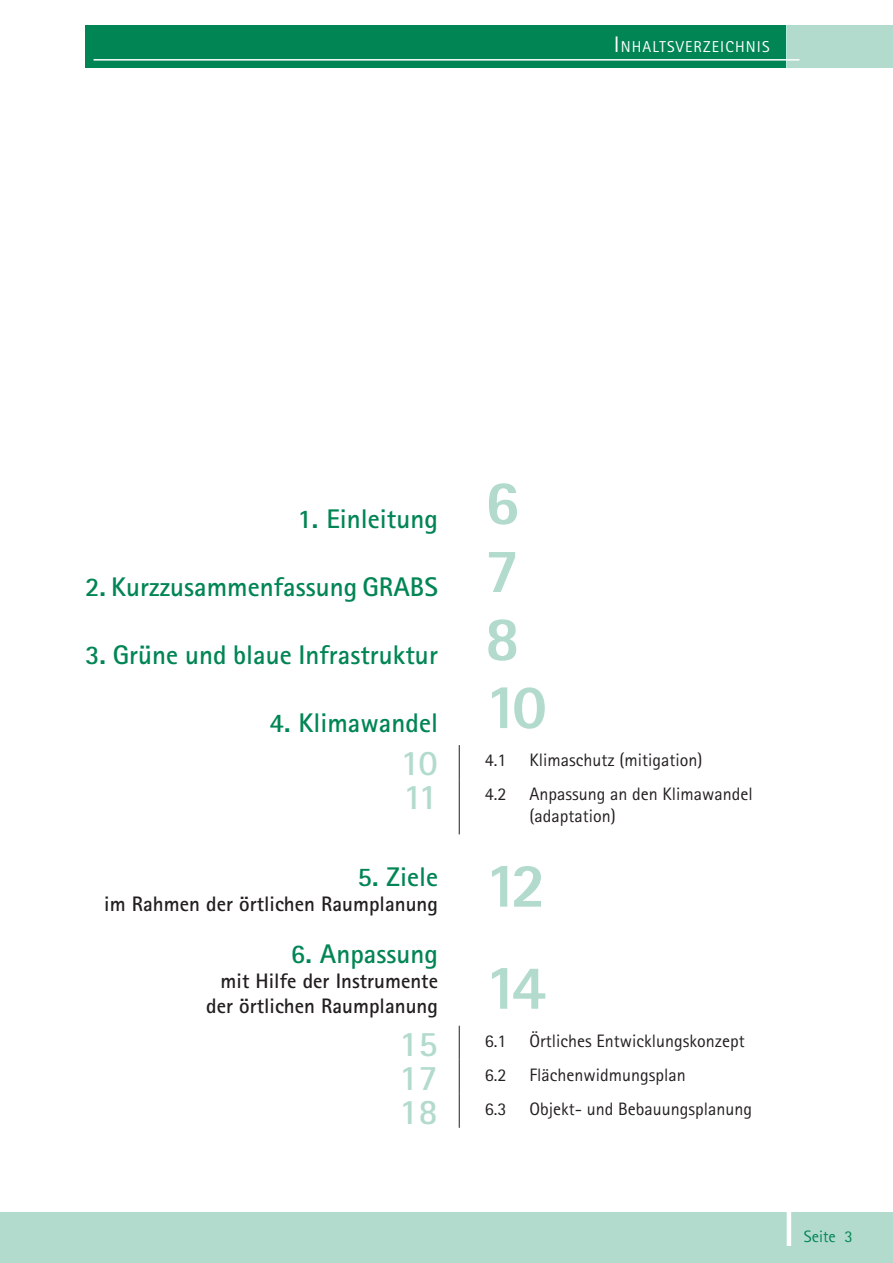
<style>
.page{position:relative;width:893px;height:1263px;background:#fff}
.page>*{position:absolute;margin:0;border:0;box-sizing:border-box;transform-origin:0 0}
.t1{font:800 63px "Rotis Sans Serif Std";color:#b2dbcd}
.t2{font:700 36px "Rotis Sans Serif Std";color:#b2dbcd}
.t3{font:700 27px "Rotis Sans Serif Std";color:#028554}
.t4{font:700 21px/25.2px "Rotis Sans Serif Std";color:#231f20;text-align:right}
.t5{font:18px/21.6px "Rotis Sans Serif Std";color:#231f20}
.t6{font:16.5px "Rotis Sans Serif Std";color:#028554}
.t7{font:15.75px "Rotis Sans Serif Std";letter-spacing:.07em;color:#fff}
.s1{font-size:22.5px}
</style>
<div class="page">
<div style="left:85px;top:26px;width:702px;height:42px;background:#028554"></div>
<div style="left:787px;top:26px;width:106px;height:42px;background:#b2dbcd"></div>
<hr style="left:94px;top:59px;width:705px;height:2px;background:#fff">
<div style="left:0;top:1212px;width:893px;height:51px;background:#b2dbcd"></div>
<hr style="left:787px;top:1208px;width:4px;height:38px;background:#fff">
<hr style="left:459px;top:745px;width:1px;height:34px;background:#231f20">
<hr style="left:459px;top:779px;width:1px;height:55px;background:#231f20">
<hr style="left:459px;top:1026px;width:1px;height:34px;background:#231f20">
<hr style="left:459px;top:1060px;width:1px;height:34px;background:#231f20">
<hr style="left:459px;top:1094px;width:1px;height:34px;background:#231f20">
<p class="t7" style="left:614px;top:38px;width:157px"><span class="s1">I</span>NHALTSVERZEI CHNIS</p>
<h3 class="t3" style="left:297px;top:502px;width:142px">1. Einleitung</h3>
<h3 class="t3" style="left:85px;top:570px;width:354px">2. Kurzzusammenfassung GRABS</h3>
<h3 class="t3" style="left:85px;top:638px;width:354px">3. Grüne und blaue Infrastruktur</h3>
<h3 class="t3" style="left:269px;top:706px;width:170px">4. Klimawandel</h3>
<h1 class="t1" style="left:485px;top:462px;width:37px">6</h1>
<h1 class="t1" style="left:485px;top:530px;width:37px">7</h1>
<h1 class="t1" style="left:485px;top:599px;width:37px">8</h1>
<h1 class="t1" style="left:485px;top:667px;width:64px">10</h1>
<h2 class="t2" style="left:401px;top:740px;width:39px">10</h2>
<p class="t5" style="left:485px;top:749px;width:23px">4.1</p>
<p class="t5" style="left:529px;top:749px;width:174px">Klimaschutz (mitigation)</p>
<h2 class="t2" style="left:403px;top:774px;width:36px">11</h2>
<p class="t5" style="left:485px;top:783px;width:23px">4.2</p>
<p class="t5" style="left:529px;top:783px;width:225px">Anpassung an den Klimawandel (adaptation)</p>
<h3 class="t3" style="left:357px;top:859px;width:82px">5. Ziele</h3>
<p class="t4" style="left:104px;top:891px;width:335px">im Rahmen der örtlichen Raumplanung</p>
<h1 class="t1" style="left:485px;top:845px;width:63px">12</h1>
<h3 class="t3" style="left:291px;top:936px;width:149px">6. Anpassung</h3>
<p class="t4" style="left:206px;top:968px;width:233px">mit Hilfe der Instrumente der örtlichen Raumplanung</p>
<h1 class="t1" style="left:485px;top:947px;width:63px">14</h1>
<h2 class="t2" style="left:399px;top:1020px;width:40px">15</h2>
<p class="t5" style="left:485px;top:1030px;width:23px">6.1</p>
<p class="t5" style="left:529px;top:1030px;width:217px">Örtliches Entwicklungskonzept</p>
<h2 class="t2" style="left:399px;top:1054px;width:40px">17</h2>
<p class="t5" style="left:485px;top:1064px;width:23px">6.2</p>
<p class="t5" style="left:529px;top:1064px;width:158px">Flächenwidmungsplan</p>
<h2 class="t2" style="left:399px;top:1088px;width:40px">18</h2>
<p class="t5" style="left:485px;top:1098px;width:23px">6.3</p>
<p class="t5" style="left:529px;top:1098px;width:224px">Objekt- und Bebauungsplanung</p>
<p class="t6" style="left:804px;top:1226px;width:50px">Seite 3</p>
</div>
